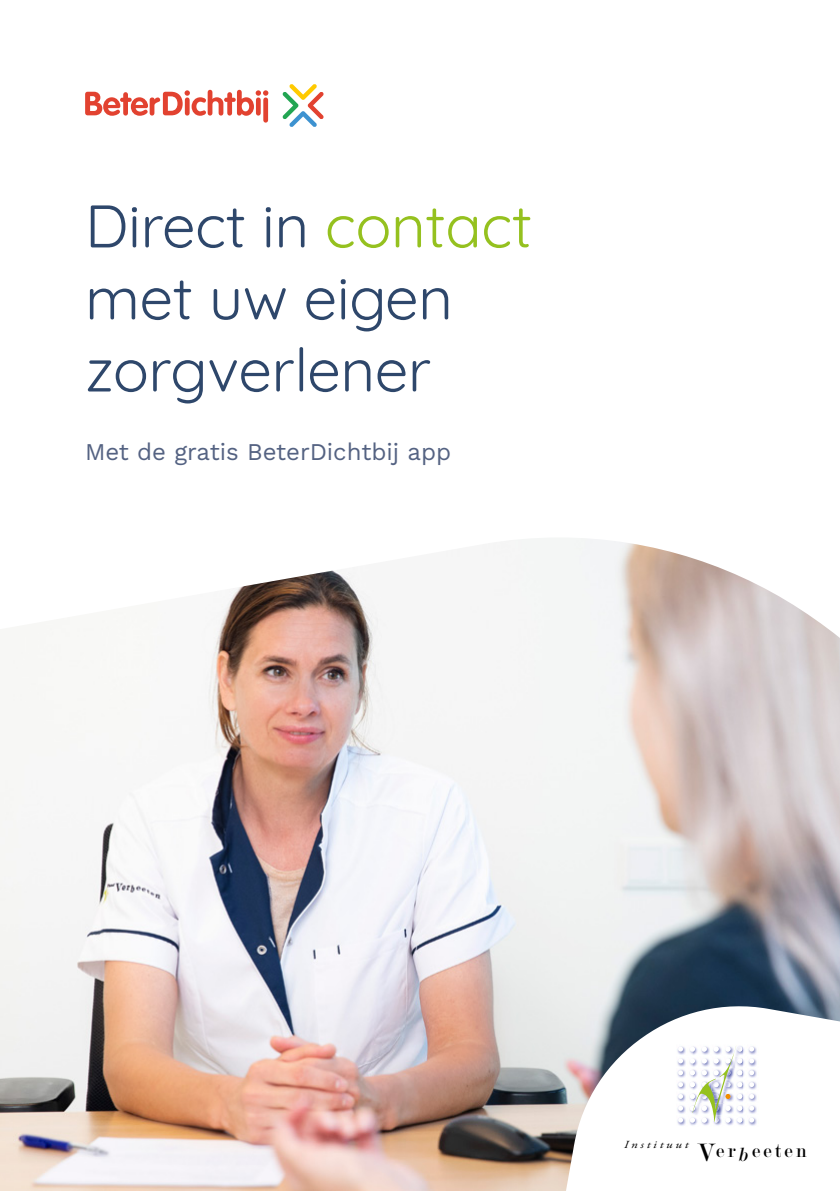
<style>
.page{position:relative;width:840px;height:1191px;background:#fff}
.page>*{position:absolute;margin:0;border:0;box-sizing:border-box;transform-origin:0 0}
.t1{font:60px/72px "Quicksand";letter-spacing:-.005em;color:#2e476b}
.t2{font:26.8px "Modern";color:#000}
.t3{font:24px "Work Sans";color:#546282}
.t4{font:20.4px "Modern";letter-spacing:.16em;color:#000}
.t5{font:italic 10.8px "Adobe Garamond Pro";letter-spacing:.22em;color:#000;scale:1.19 1}
.s1{color:#95c11f}
.s2{font-style:italic}
</style>
<div class="page">
<img style="left:0;top:538px;width:839px;height:653px">
<svg style="left:282px;top:84px;width:41px;height:43px"></svg>
<svg style="left:85px;top:90px;width:183px;height:26px"></svg>
<div style="left:263px;top:97px;width:5px;height:26px;background:#e24230;border-radius:3px"></div>
<svg style="left:491px;top:1000px;width:348px;height:191px"></svg>
<svg style="left:675px;top:1044px;width:83px;height:83px"></svg>
<p class="t1" style="left:85px;top:184px;width:448px">Direct in <span class="s1">contact </span>met uw eigen zorgverlener</p>
<p class="t3" style="left:85px;top:433px;width:367px">Met de gratis BeterDichtbij app</p>
<p class="t5" style="left:624px;top:1138px;width:55px">Instituut</p>
<p class="t4" style="left:715px;top:1140px;width:92px">er <span class="s2">b</span>eeten</p>
<p class="t2" style="left:696px;top:1139px;width:20px">V</p>
</div>
